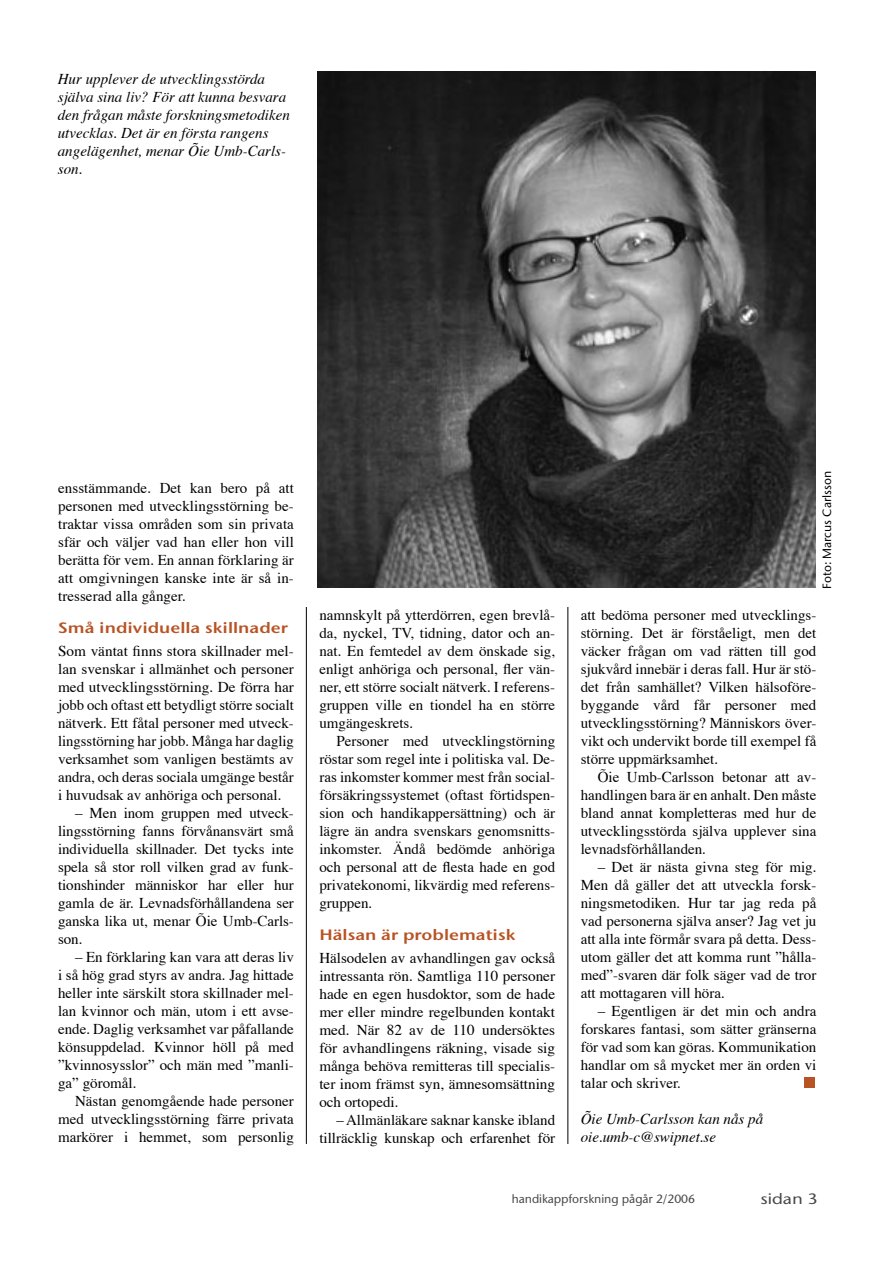
<style>
.page{position:relative;width:893px;height:1263px;background:#fff}
.page>*{position:absolute;margin:0;border:0;box-sizing:border-box;transform-origin:0 0}
.t1{font:15px/18px "Times";color:#000;text-align:justify}
.t2{font:italic 15px/18px "Times";color:#000}
.t3{font:15px "Stone Sans ITC Semi";color:#b85324;scale:1.2 1}
.t4{font:500 15px "Stone Sans ITC";color:#484848;scale:1.2 1}
.t5{font:500 12px "Stone Sans ITC";color:#484848}
.t6{font:500 12px "Stone Sans ITC";color:#000}
</style>
<div class="page">
<hr style="left:306px;top:74px;width:1px;height:1070px;background:#000">
<hr style="left:568px;top:74px;width:1px;height:1070px;background:#000">
<img style="left:317px;top:72px;width:499px;height:516px">
<div style="left:804px;top:1078px;width:11px;height:10px;background:#b85324"></div>
<p class="t2" style="left:58px;top:71px;width:234px">Hur upplever de utvecklingsstörda själva sina liv? För att kunna besvara den frågan måste forskningsmetodiken utvecklas. Det är en första rangens angelägenhet, menar Õie Umb-Carls&shy;son.</p>
<p class="t1" style="left:58px;top:480px;width:237px">ensstämmande. Det kan bero på att personen med utvecklingsstörning be&shy;traktar vissa områden som sin privata sfär och väljer vad han eller hon vill berätta för vem. En annan förklaring är att omgivningen kanske inte är så in&shy;tresserad alla gånger.</p>
<p class="t3" style="left:58px;top:619px;width:193px">Små individuella skillnader</p>
<p class="t1" style="left:58px;top:642px;width:237px">Som väntat finns stora skillnader mel&shy;lan svenskar i allmänhet och personer med utvecklingsstörning. De förra har jobb och oftast ett betydligt större socialt nätverk. Ett fåtal personer med utveck&shy;lingsstörning har jobb. Många har daglig verksamhet som vanligen bestämts av andra, och deras sociala umgänge består i huvudsak av anhöriga och personal.</p>
<p class="t1" style="left:58px;top:804px;width:237px;text-indent:17px">– Men inom gruppen med utveck&shy;lingsstörning fanns förvånansvärt små individuella skillnader. Det tycks inte spela så stor roll vilken grad av funk&shy;tionshinder människor har eller hur gamla de är. Levnadsförhållandena ser ganska lika ut, menar Õie Umb-Carls&shy;son.</p>
<p class="t1" style="left:58px;top:948px;width:237px;text-indent:17px">– En förklaring kan vara att deras liv i så hög grad styrs av andra. Jag hittade heller inte särskilt stora skillnader mel&shy;lan kvinnor och män, utom i ett avse&shy;ende. Daglig verksamhet var påfallande könsuppdelad. Kvinnor höll på med ”kvinnosysslor” och män med ”manli&shy;ga” göromål.</p>
<p class="t1" style="left:58px;top:1092px;width:237px;text-indent:17px">Nästan genomgående hade personer med utvecklingsstörning färre privata markörer i hemmet, som personlig</p>
<p class="t1" style="left:319px;top:607px;width:237px">namnskylt på ytterdörren, egen brevlå&shy;da, nyckel, TV, tidning, dator och an&shy;nat. En femtedel av dem önskade sig, enligt anhöriga och personal, fler vän&shy;ner, ett större socialt nätverk. I referens&shy;gruppen ville en tiondel ha en större umgängeskrets.</p>
<p class="t1" style="left:319px;top:733px;width:237px;text-indent:17px">Personer med utvecklingstörning röstar som regel inte i politiska val. De&shy;ras inkomster kommer mest från social&shy;försäkringssystemet (oftast förtidspen&shy;sion och handikappersättning) och är lägre än andra svenskars genomsnitts&shy;inkomster. Ändå bedömde anhöriga och personal att de flesta hade en god privatekonomi, likvärdig med referens&shy;gruppen.</p>
<p class="t3" style="left:319px;top:926px;width:165px">Hälsan är problematisk</p>
<p class="t1" style="left:319px;top:949px;width:237px">Hälsodelen av avhandlingen gav också intressanta rön. Samtliga 110 personer hade en egen husdoktor, som de hade mer eller mindre regelbunden kontakt med. När 82 av de 110 undersöktes för avhandlingens räkning, visade sig många behöva remitteras till specialis&shy;ter inom främst syn, ämnesomsättning och ortopedi.</p>
<p class="t1" style="left:319px;top:1111px;width:237px;text-align:right">– Allmänläkare saknar kanske ibland tillräcklig kunskap och erfarenhet för</p>
<p class="t6" style="left:820px;top:589px;width:120px;rotate:-90deg">Foto: Marcus Carlsson</p>
<p class="t1" style="left:581px;top:607px;width:237px">att bedöma personer med utvecklings&shy;störning. Det är förståeligt, men det väcker frågan om vad rätten till god sjukvård innebär i deras fall. Hur är stö&shy;det från samhället? Vilken hälsoföre&shy;byggande vård får personer med utvecklingsstörning? Människors över&shy;vikt och undervikt borde till exempel få större uppmärksamhet.</p>
<p class="t1" style="left:581px;top:769px;width:237px;text-indent:17px">Õie Umb-Carlsson betonar att av&shy;handlingen bara är en anhalt. Den måste bland annat kompletteras med hur de utvecklingsstörda själva upplever sina levnadsförhållanden.</p>
<p class="t1" style="left:581px;top:859px;width:237px;text-indent:17px">– Det är nästa givna steg för mig.<br>Men då gäller det att utveckla forsk&shy;ningsmetodiken. Hur tar jag reda på vad personerna själva anser? Jag vet ju att alla inte förmår svara på detta. Dess&shy;utom gäller det att komma runt ”hålla&shy;med”-svaren där folk säger vad de tror att mottagaren vill höra.</p>
<p class="t1" style="left:581px;top:1003px;width:237px;text-indent:17px">– Egentligen är det min och andra forskares fantasi, som sätter gränserna för vad som kan göras. Kommunikation handlar om så mycket mer än orden vi talar och skriver.</p>
<p class="t2" style="left:581px;top:1111px;width:184px">Õie Umb-Carlsson kan nås på oie.umb-c@swipnet.se</p>
<p class="t5" style="left:512px;top:1191px;width:185px">handikappforskning pågår 2/2006</p>
<p class="t4" style="left:760px;top:1189px;width:49px">sidan 3</p>
</div>
